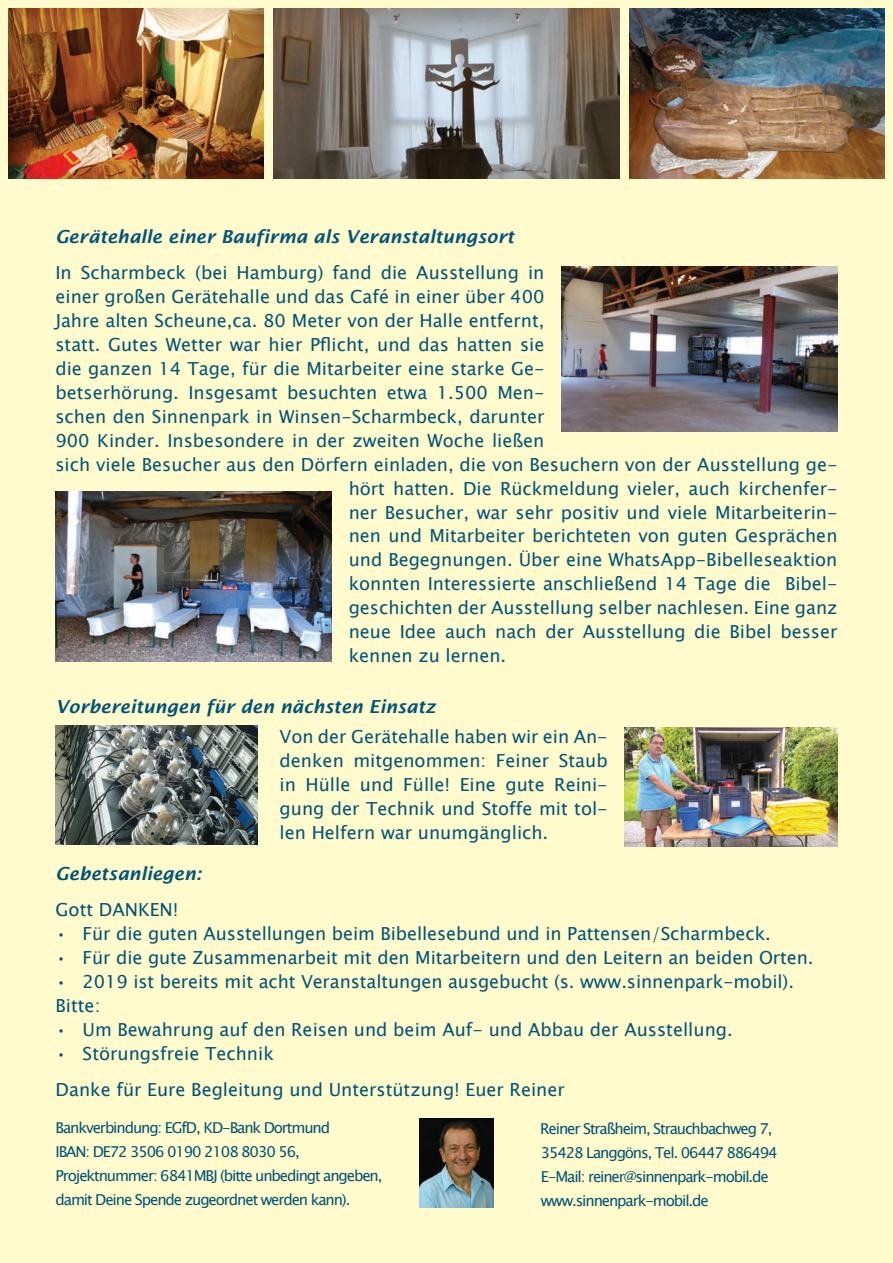
<style>
.page{position:relative;width:893px;height:1263px;background:#fffbcc}
.page>*{position:absolute;margin:0;border:0;box-sizing:border-box;transform-origin:0 0}
.t1{font:18px/24px "Lucida Sans Unicode";color:#005476}
.t2{font:italic 600 18px "Lucida Sans";color:#005476}
.t3{font:15px/24px "Lucida Sans Unicode";letter-spacing:-.075em;color:#005476}
</style>
<div class="page">
<img style="left:9px;top:9px;width:255px;height:170px">
<img style="left:273px;top:9px;width:347px;height:170px">
<img style="left:629px;top:9px;width:255px;height:170px">
<img style="left:420px;top:1119px;width:74px;height:88px">
<img style="left:561px;top:266px;width:277px;height:166px">
<img style="left:55px;top:492px;width:277px;height:170px">
<img style="left:625px;top:728px;width:212px;height:119px">
<img style="left:55px;top:725px;width:202px;height:119px">
<p class="t2" style="left:55px;top:226px;width:460px">Gerätehalle einer Baufirma als Veranstaltungsort</p>
<p class="t1" style="left:55px;top:260px;width:490px">In Scharmbeck (bei Hamburg) fand die Ausstellung in</p>
<p class="t1" style="left:55px;top:284px;width:490px">einer großen Gerätehalle und das Café in einer über 400</p>
<p class="t1" style="left:55px;top:308px;width:490px">Jahre alten Scheune,ca. 80 Meter von der Halle entfernt,</p>
<p class="t1" style="left:55px;top:332px;width:490px">statt. Gutes Wetter war hier Pflicht, und das hatten sie</p>
<p class="t1" style="left:55px;top:356px;width:491px">die ganzen 14 Tage, für die Mitarbeiter eine starke Ge-</p>
<p class="t1" style="left:55px;top:380px;width:490px">betserhörung. Insgesamt besuchten etwa 1.500 Men-</p>
<p class="t1" style="left:55px;top:404px;width:490px">schen den Sinnenpark in Winsen-Scharmbeck, darunter</p>
<p class="t1" style="left:55px;top:428px;width:490px">900 Kinder. Insbesondere in der zweiten Woche ließen</p>
<p class="t1" style="left:55px;top:452px;width:784px">sich viele Besucher aus den Dörfern einladen, die von Besuchern von der Ausstellung ge-</p>
<p class="t1" style="left:349px;top:476px;width:490px">hört hatten. Die Rückmeldung vieler, auch kirchenfer-</p>
<p class="t1" style="left:349px;top:500px;width:490px">ner Besucher, war sehr positiv und viele Mitarbeiterin-</p>
<p class="t1" style="left:349px;top:524px;width:490px">nen und Mitarbeiter berichteten von guten Gesprächen</p>
<p class="t1" style="left:349px;top:548px;width:490px">und Begegnungen. Über eine WhatsApp-Bibelleseaktion</p>
<p class="t1" style="left:349px;top:572px;width:490px">konnten Interessierte anschließend 14 Tage die Bibel-</p>
<p class="t1" style="left:349px;top:596px;width:490px">geschichten der Ausstellung selber nachlesen. Eine ganz</p>
<p class="t1" style="left:349px;top:620px;width:490px">neue Idee auch nach der Ausstellung die Bibel besser</p>
<p class="t1" style="left:349px;top:644px;width:159px">kennen zu lernen.</p>
<p class="t2" style="left:55px;top:697px;width:382px">Vorbereitungen für den nächsten Einsatz</p>
<p class="t1" style="left:280px;top:725px;width:330px;text-align:justify">Von der Gerätehalle haben wir ein An&shy;denken mitgenommen: Feiner Staub in Hülle und Fülle! Eine gute Reini&shy;gung der Technik und Stoffe mit tol&shy;len Helfern war unumgänglich.</p>
<p class="t2" style="left:56px;top:864px;width:148px">Gebetsanliegen:</p>
<p class="t1" style="left:56px;top:898px;width:124px">Gott DANKEN!</p>
<p class="t1" style="left:56px;top:922px;width:717px">• Für die guten Ausstellungen beim Bibellesebund und in Pattensen/Scharmbeck.</p>
<p class="t1" style="left:56px;top:946px;width:759px">• Für die gute Zusammenarbeit mit den Mitarbeitern und den Leitern an beiden Orten.</p>
<p class="t1" style="left:56px;top:970px;width:740px">• 2019 ist bereits mit acht Veranstaltungen ausgebucht (s. www.sinnenpark-mobil).<br>Bitte:</p>
<p class="t1" style="left:56px;top:1018px;width:679px">• Um Bewahrung auf den Reisen und beim Auf- und Abbau der Ausstellung.</p>
<p class="t1" style="left:56px;top:1036px;width:511px;line-height:36px">• Störungsfreie Technik<br>Danke für Eure Begleitung und Unterstützung! Euer Reiner</p>
<p class="t3" style="left:56px;top:1115px;width:328px">Bankverbindung: EGfD, KD-Bank Dortmund<br>IBAN: DE72 3506 0190 2108 8030 56, Projektnummer: 6841MBJ (bitte unbedingt angeben, damit Deine Spende zugeordnet werden kann).</p>
<p class="t3" style="left:540px;top:1116px;width:239px">Reiner Straßheim, Strauchbachweg 7, 35428 Langgöns, Tel. 06447 886494<br>E-Mail: reiner@sinnenpark-mobil.de www.sinnenpark-mobil.de</p>
</div>
